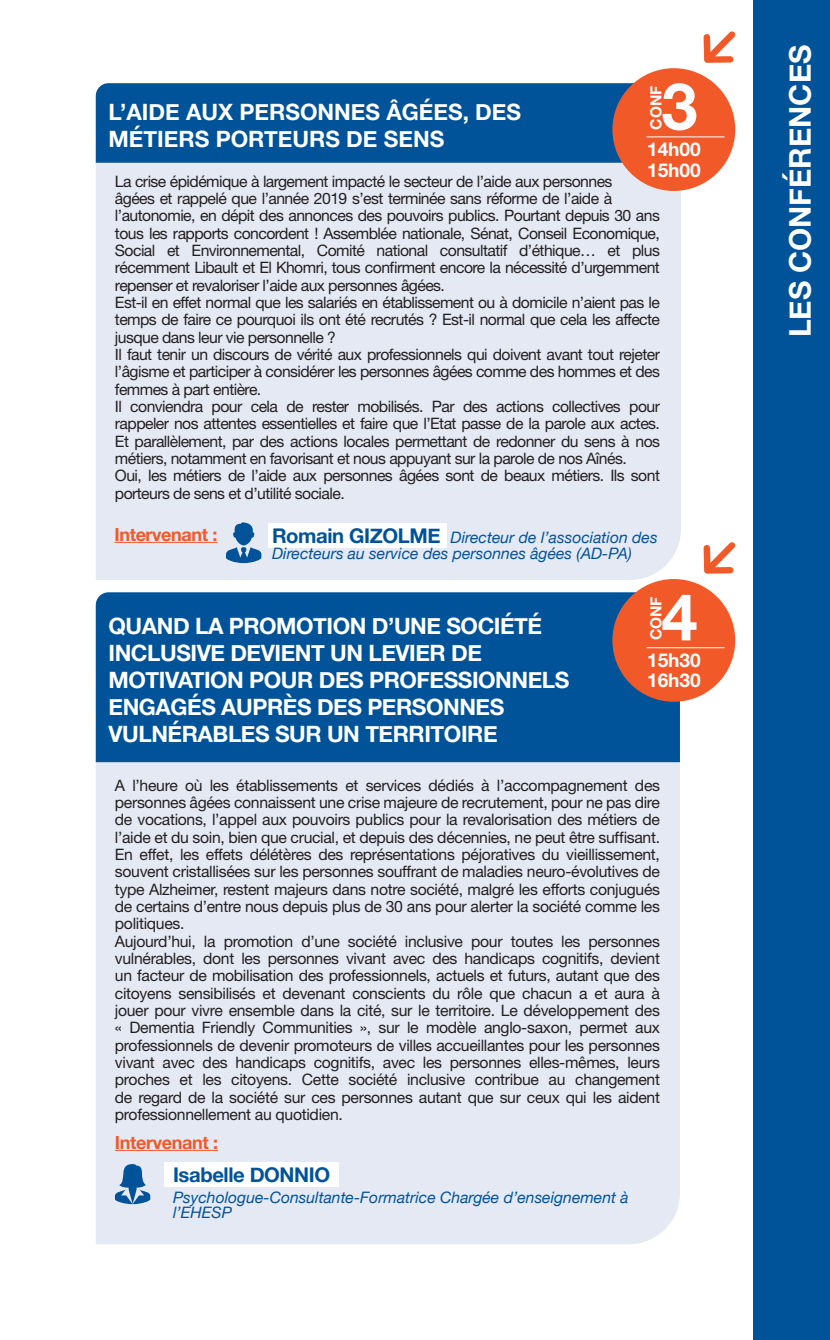
<style>
.page{position:relative;width:830px;height:1340px;background:#fff}
.page>*{position:absolute;margin:0;border:0;box-sizing:border-box;transform-origin:0 0}
.t1{font:700 65.02px "Helvetica Neue LT Std";color:#fff}
.t2{font:700 29.93px "Helvetica Neue";color:#fff}
.t3{font:700 22.5px/27px "Helvetica Neue";letter-spacing:-.02em;color:#fff}
.t4{font:700 22.5px/27px "Helvetica Neue";color:#fff}
.t5{font:700 20.25px "Helvetica Neue";letter-spacing:-.02em;color:#015399}
.t6{font:700 19.12px/20.7px "Helvetica Neue LT Std";color:#fff}
.t7{font:700 18px "Helvetica Neue";letter-spacing:-.02em;color:#f15929}
.t8{font:15.75px/17.3px "Helvetica Neue";letter-spacing:-.02em;color:#231f20}
.t9{font:italic 15.75px/15.8px "Helvetica Neue";color:#015399}
.t10{font:700 15.3px "Helvetica Neue LT Std";color:#fff}
.s1{font-weight:700;font-style:normal;font-size:20.25px}
</style>
<div class="page">
<div style="left:96px;top:163px;width:584px;height:417px;background:#e5e9f4"></div>
<div style="left:96px;top:83px;width:537px;height:80px;background:#015399"></div>
<div style="left:268px;top:523px;width:179px;height:24px;background:#fff"></div>
<svg style="left:226px;top:522px;width:35px;height:41px"></svg>
<hr style="left:114px;top:542px;width:103px;height:1px;background:#f15929">
<div style="left:753px;top:0;width:76px;height:1339px;background:#015399"></div>
<svg style="left:703px;top:31px;width:32px;height:32px"></svg>
<svg style="left:703px;top:542px;width:32px;height:31px"></svg>
<div style="left:612px;top:68px;width:122px;height:123px;background:#f15929;border-radius:50%"></div>
<hr style="left:646px;top:136px;width:78px;height:1px;background:#fff">
<div style="left:96px;top:762px;width:583px;height:482px;background:#e5e9f4"></div>
<div style="left:96px;top:592px;width:583px;height:170px;background:#015399"></div>
<svg style="left:115px;top:1164px;width:35px;height:40px"></svg>
<hr style="left:115px;top:1149px;width:103px;height:1px;background:#f15929">
<div style="left:164px;top:1162px;width:174px;height:24px;background:#fff"></div>
<div style="left:612px;top:579px;width:122px;height:122px;background:#f15929;border-radius:50%"></div>
<hr style="left:646px;top:647px;width:78px;height:1px;background:#fff">
<p class="t10" style="left:646px;top:130px;width:45px;rotate:-90deg">CONF</p>
<h1 class="t1" style="left:661px;top:66px;width:38px">3</h1>
<p class="t6" style="left:646px;top:138px;width:55px">14h00<br>15h00</p>
<h3 class="t4" style="left:108px;top:99px;width:414px">L’AIDE AUX PERSONNES ÂGÉES, DES<br>MÉTIERS PORTEURS DE SENS</h3>
<p class="t8" style="left:115px;top:172px;width:546px">La crise épidémique à largement impacté le secteur de l’aide aux personnes<br>âgées et rappelé que l’année 2019 s’est terminée sans réforme de l’aide à l’autonomie, en dépit des annonces des pouvoirs publics. Pourtant depuis 30 ans tous les rapports concordent ! Assemblée nationale, Sénat, Conseil Economique, Social et Environnemental, Comité national consultatif d’éthique… et plus récemment Libault et El Khomri, tous confirment encore la nécessité d’urgemment repenser et revaloriser l’aide aux personnes âgées.<br>Est-il en effet normal que les salariés en établissement ou à domicile n’aient pas le temps de faire ce pourquoi ils ont été recrutés ? Est-il normal que cela les affecte jusque dans leur vie personnelle ?<br>Il faut tenir un discours de vérité aux professionnels qui doivent avant tout rejeter l’âgisme et participer à considérer les personnes âgées comme des hommes et des femmes à part entière.<br>Il conviendra pour cela de rester mobilisés. Par des actions collectives pour rappeler nos attentes essentielles et faire que l’Etat passe de la parole aux actes.<br>Et parallèlement, par des actions locales permettant de redonner du sens à nos métiers, notamment en favorisant et nous appuyant sur la parole de nos Aînés.<br>Oui, les métiers de l’aide aux personnes âgées sont de beaux métiers. Ils sont porteurs de sens et d’utilité sociale.</p>
<p class="t7" style="left:114px;top:520px;width:105px">Intervenant :</p>
<p class="t9" style="left:272px;top:530px;width:387px"><span class="s1">Romain GIZOLME</span> Directeur de l’association des<br>Directeurs au service des personnes âgées (AD-PA)</p>
<h3 class="t3" style="left:108px;top:613px;width:462px">QUAND LA PROMOTION D’UNE SOCIÉTÉ<br>INCLUSIVE DEVIENT UN LEVIER DE<br>MOTIVATION POUR DES PROFESSIONNELS<br>ENGAGÉS AUPRÈS DES PERSONNES<br>VULNÉRABLES SUR UN TERRITOIRE</h3>
<p class="t10" style="left:646px;top:640px;width:45px;rotate:-90deg">CONF</p>
<h1 class="t1" style="left:661px;top:577px;width:38px">4</h1>
<p class="t6" style="left:646px;top:649px;width:55px">15h30<br>16h30</p>
<p class="t8" style="left:115px;top:776px;width:546px">A l’heure où les établissements et services dédiés à l’accompagnement des personnes âgées connaissent une crise majeure de recrutement, pour ne pas dire de vocations, l’appel aux pouvoirs publics pour la revalorisation des métiers de l’aide et du soin, bien que crucial, et depuis des décennies, ne peut être suffisant.<br>En effet, les effets délétères des représentations péjoratives du vieillissement, souvent cristallisées sur les personnes souffrant de maladies neuro-évolutives de type Alzheimer, restent majeurs dans notre société, malgré les efforts conjugués de certains d’entre nous depuis plus de 30 ans pour alerter la société comme les politiques.<br>Aujourd’hui, la promotion d’une société inclusive pour toutes les personnes vulnérables, dont les personnes vivant avec des handicaps cognitifs, devient un facteur de mobilisation des professionnels, actuels et futurs, autant que des citoyens sensibilisés et devenant conscients du rôle que chacun a et aura à jouer pour vivre ensemble dans la cité, sur le territoire. Le développement des « Dementia Friendly Communities », sur le modèle anglo-saxon, permet aux professionnels de devenir promoteurs de villes accueillantes pour les personnes vivant avec des handicaps cognitifs, avec les personnes elles-mêmes, leurs proches et les citoyens. Cette société inclusive contribue au changement de regard de la société sur ces personnes autant que sur ceux qui les aident professionnellement au quotidien.</p>
<p class="t7" style="left:115px;top:1128px;width:105px">Intervenant :</p>
<p class="t5" style="left:173px;top:1159px;width:158px">Isabelle DONNIO</p>
<p class="t9" style="left:173px;top:1189px;width:457px">Psychologue-Consultante-Formatrice Chargée d’enseignement à l’EHESP</p>
<h2 class="t2" style="left:776px;top:337px;width:294px;rotate:-90deg">LES CONFÉRENCES</h2>
</div>
